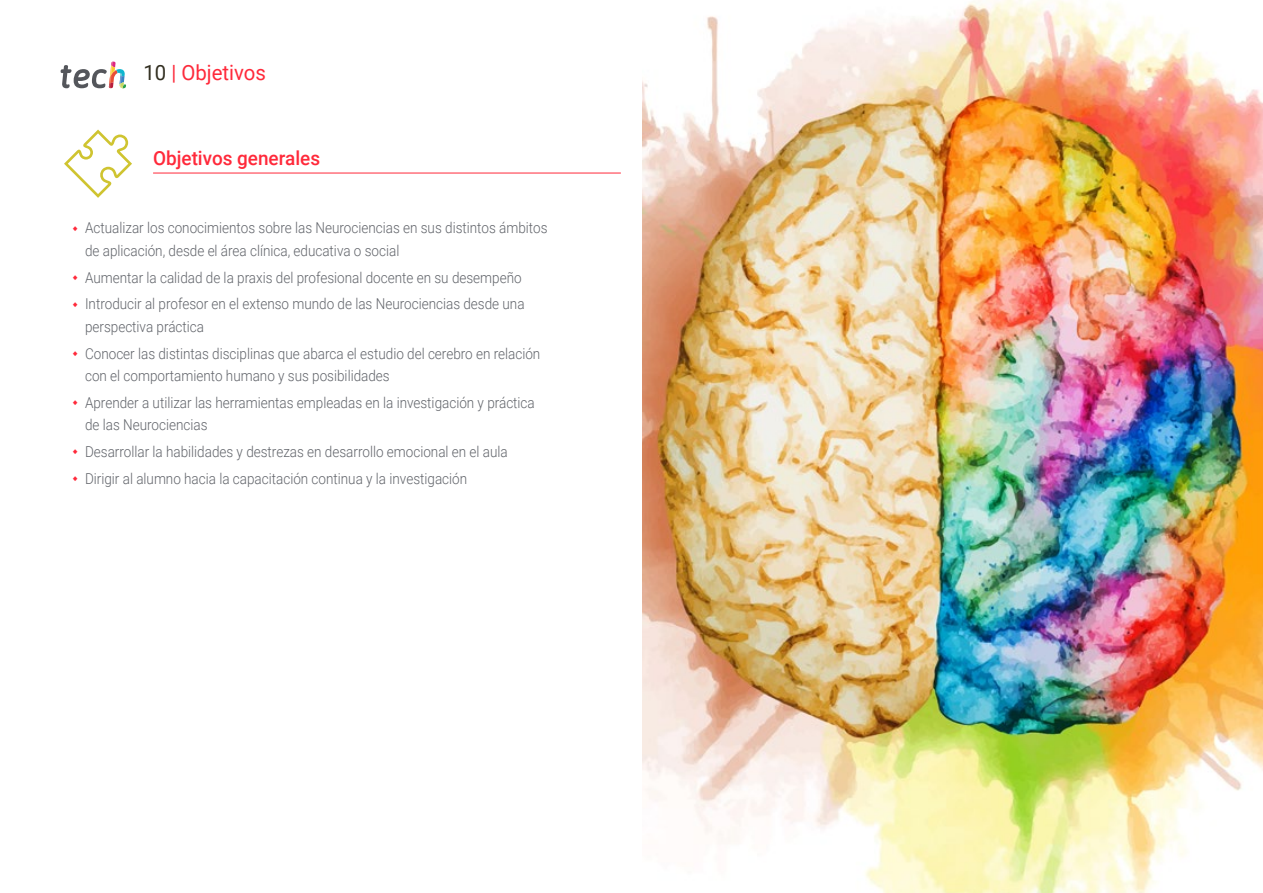
<style>
.page{position:relative;width:1263px;height:893px;background:#fff}
.page>*{position:absolute;margin:0;border:0;box-sizing:border-box;transform-origin:0 0}
.t1{font:21px "Roboto";color:#ff293a}
.t2{font:500 19.5px "Roboto";color:#ff293a}
.t3{font:300 15px/26.7px "Roboto";color:#61646a;scale:.9 1}
.s1{color:#312e20}
.s2{color:#fc2a3b}
</style>
<div class="page">
<hr style="left:153px;top:173px;width:468px;height:1px;background:#ff293a">
<svg style="left:64px;top:130px;width:68px;height:68px"></svg>
<img style="left:642px;top:0;width:621px;height:893px">
<svg style="left:61px;top:62px;width:65px;height:27px"></svg>
<h1 class="t1" style="left:144px;top:57px;width:124px"><span class="s1">10</span> <span class="s2">| O</span>bjetivos</h1>
<h2 class="t2" style="left:153px;top:144px;width:169px">Objetivos generales</h2>
<p class="t3" style="left:85px;top:216px;width:515px;line-height:22.5px">Actualizar los conocimientos sobre las Neurociencias en sus distintos ámbitos de aplicación, desde el área clínica, educativa o social</p>
<p class="t3" style="left:85px;top:263px;width:490px">Aumentar la calidad de la praxis del profesional docente en su desempeño<br>Introducir al profesor en el extenso mundo de las Neurociencias desde una</p>
<p class="t3" style="left:85px;top:313px;width:507px">perspectiva práctica<br>Conocer las distintas disciplinas que abarca el estudio del cerebro en relación</p>
<p class="t3" style="left:85px;top:362px;width:501px">con el comportamiento humano y sus posibilidades<br>Aprender a utilizar las herramientas empleadas en la investigación y práctica</p>
<p class="t3" style="left:85px;top:411px;width:471px">de las Neurociencias<br>Desarrollar la habilidades y destrezas en desarrollo emocional en el aula<br>Dirigir al alumno hacia la capacitación continua y la investigación</p>
</div>
